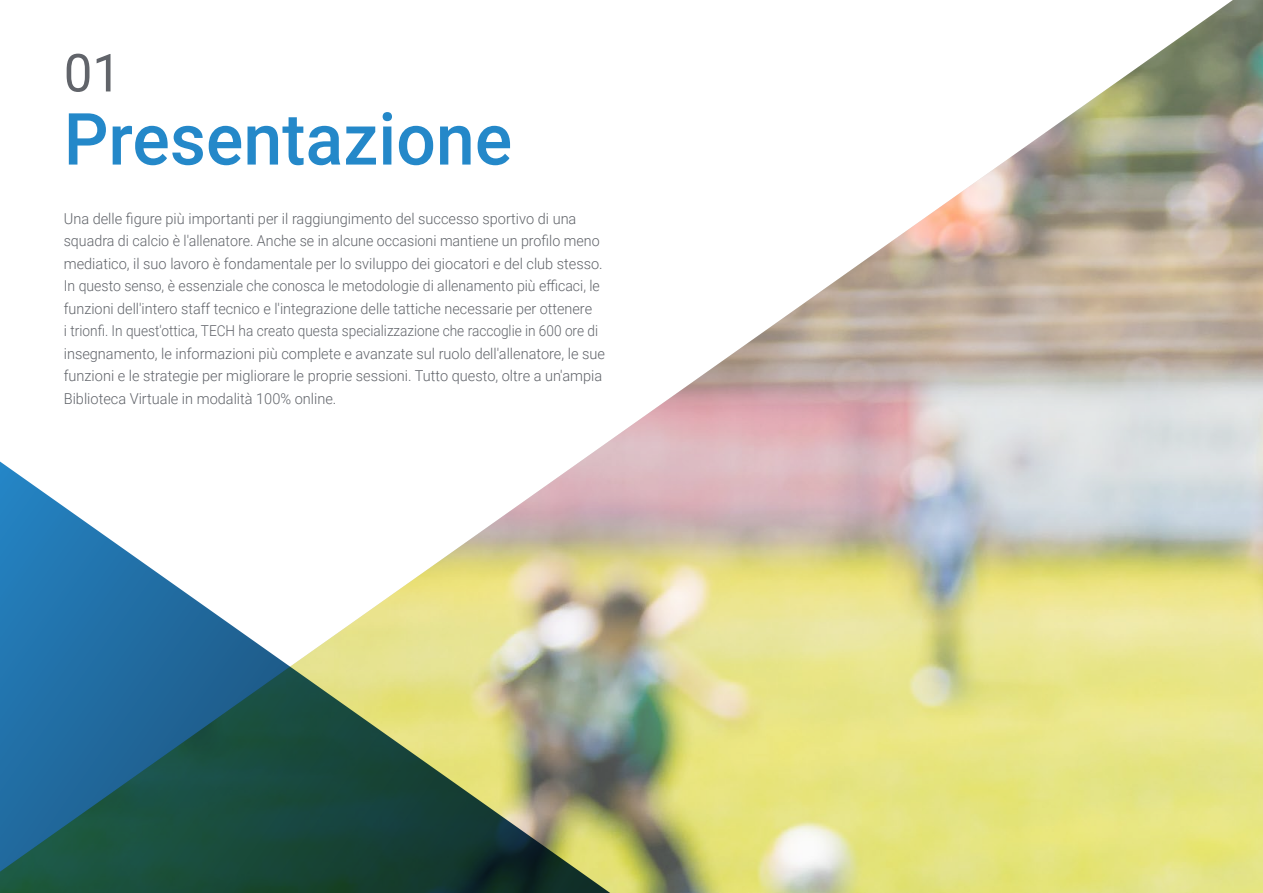
<style>
.page{position:relative;width:1263px;height:893px;background:#fff}
.page>*{position:absolute;margin:0;border:0;box-sizing:border-box;transform-origin:0 0}
.t1{font:500 72px "Roboto";color:#2488c9}
.t2{font:52.5px "Roboto";color:#61646a}
.t3{font:300 15px/22.5px "Roboto";color:#61646a}
</style>
<div class="page">
<img style="left:602px;top:0;width:661px;height:893px">
<svg style="left:0;top:446px;width:640px;height:447px"></svg>
<h2 class="t2" style="left:64px;top:36px;width:59px">01</h2>
<h1 class="t1" style="left:64px;top:89px;width:450px">Presentazione</h1>
<p class="t3" style="left:64px;top:207px;width:543px">Una delle figure più importanti per il raggiungimento del successo sportivo di una squadra di calcio è l'allenatore. Anche se in alcune occasioni mantiene un profilo meno mediatico, il suo lavoro è fondamentale per lo sviluppo dei giocatori e del club stesso.<br>In questo senso, è essenziale che conosca le metodologie di allenamento più efficaci, le funzioni dell'intero staff tecnico e l'integrazione delle tattiche necessarie per ottenere<br>i trionfi. In quest'ottica, TECH ha creato questa specializzazione che raccoglie in 600 ore di insegnamento, le informazioni più complete e avanzate sul ruolo dell'allenatore, le sue funzioni e le strategie per migliorare le proprie sessioni. Tutto questo, oltre a un'ampia Biblioteca Virtuale in modalità 100% online.</p>
</div>
